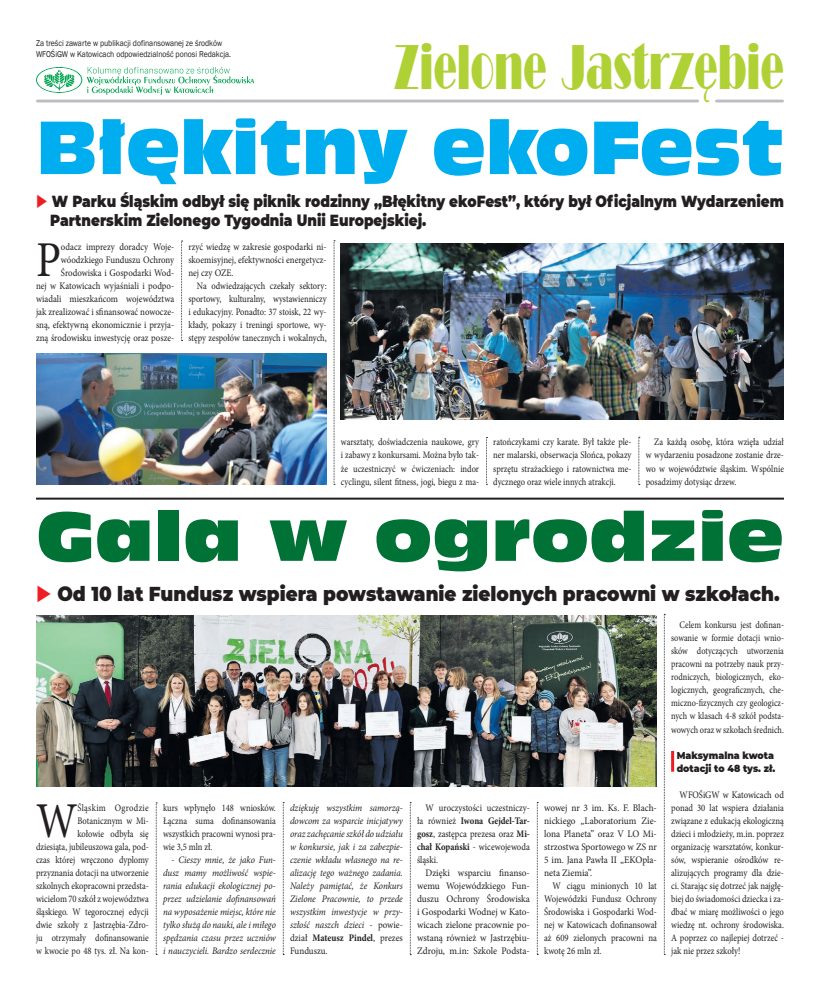
<style>
.page{position:relative;width:820px;height:993px;background:#fff}
.page>*{position:absolute;margin:0;border:0;box-sizing:border-box;transform-origin:0 0}
.tytul_maly{font:70.5px "Incised 901 Ct EU";color:#00aeef}
.autor{font:65.4px "Bravo";color:#b0d136;scale:.59 1}
.tytul_maly-2{font:64.4px "Incised 901 Ct EU";color:#007236;scale:1.18 1}
.Tekst{font:50.1px "Minion Pro";color:#231f20;scale:.88 1}
.Tekst-2{font:50.1px "Minion Pro";color:#231f20;scale:.85 1}
.Tekst-3{font:900 20.1px "Montserrat";color:#231f20;scale:.91 1}
.Tekst-4{font:900 16px/19.2px "Montserrat";color:#231f20;scale:.85 1}
.Tekst-5{font:10px/13px "Minion Pro";color:#231f20;text-align:justify;scale:.85 1}
.Tekst-6{font:italic 10px/13px "Minion Pro";letter-spacing:-.005em;color:#231f20;text-align:justify;scale:.9 1}
.Tekst-7{font:10px/13px "Minion Pro";color:#231f20;text-align:justify;scale:.86 1}
.Tekst-8{font:10px/13px "Minion Pro";color:#231f20;text-align:right;scale:.88 1}
.Tekst-9{font:10px/13px "Minion Pro";color:#231f20;text-align:justify;scale:.93 1}
.Tekst-10{font:10px/13px "Minion Pro";color:#231f20;text-align:justify;scale:.83 1}
.Tekst-11{font:10px/13px "Minion Pro";color:#231f20;text-align:justify;scale:.87 1}
.t1{font:900 10px/13px "Montserrat";color:#231f20;scale:.92 1}
.tekst{font:8.7px "Franklin Gothic";color:#231f20;scale:.88 1}
.s1{color:#ee1d23}
.s2{font-style:normal}
.s3{font-weight:700;font-style:normal}
.s4{font-weight:700}
</style>
<div class="page">
<hr style="left:37px;top:99px;width:660px;height:3px;background:#bcbdc0">
<hr style="left:716px;top:99px;width:66px;height:3px;background:#bcbdc0">
<svg style="left:36px;top:67px;width:218px;height:28px"></svg>
<hr style="left:36px;top:497px;width:747px;height:2px;background:#231f20">
<img style="left:341px;top:244px;width:442px;height:175px">
<img style="left:36px;top:354px;width:290px;height:130px">
<svg style="left:181px;top:241px;width:1px;height:100px"></svg>
<svg style="left:333px;top:240px;width:2px;height:245px"></svg>
<svg style="left:486px;top:437px;width:1px;height:48px"></svg>
<svg style="left:638px;top:437px;width:1px;height:48px"></svg>
<img style="left:36px;top:615px;width:620px;height:170px">
<svg style="left:156px;top:802px;width:1px;height:152px"></svg>
<svg style="left:283px;top:802px;width:1px;height:152px"></svg>
<svg style="left:410px;top:802px;width:1px;height:153px"></svg>
<svg style="left:537px;top:801px;width:1px;height:153px"></svg>
<svg style="left:663px;top:614px;width:2px;height:340px"></svg>
<hr style="left:670px;top:750px;width:3px;height:21px;background:#ee1d23">
<p class="tekst" style="left:36px;top:38px;width:213px">Za treści zawarte w publikacji dofinansowanej ze środków</p>
<p class="tekst" style="left:36px;top:48px;width:223px">WFOŚiGW w Katowicach odpowiedzialność ponosi Redakcja.</p>
<p class="autor" style="left:393px;top:31px;width:663px">Zielone Jastrzębie</p>
<p class="tytul_maly" style="left:36px;top:105px;width:749px">Błękitny ekoFest</p>
<p class="Tekst-4" style="left:50px;top:191px;width:864px;text-indent:-14px"><span class="s1">◆</span> W Parku Śląskim odbył się piknik rodzinny „Błękitny ekoFest”, który był Oficjalnym Wydarzeniem<br>Partnerskim Zielonego Tygodnia Unii Europejskiej.</p>
<p class="Tekst-8" style="left:36px;top:240px;width:158px">odacz imprezy doradcy Woje&shy;wóodzkiego Funduszu Ochrony Środowiska i Gospodarki Wod-<br>nej w Katowicach wyjaśniali i podpo&shy;wiadali mieszkańcom województwa jak zrealizować i sfinansować nowocze&shy;sną, efektywną ekonomicznie i przyja&shy;zną środowisku inwestycję oraz posze-</p>
<p class="Tekst-8" style="left:188px;top:240px;width:158px;text-align:justify">rzyć wiedzę w zakresie gospodarki ni&shy;skoemisyjnej, efektywności energetycz&shy;nej czy OZE.</p>
<p class="Tekst" style="left:36px;top:226px;width:30px">P</p>
<p class="Tekst-5" style="left:188px;top:279px;width:164px;text-indent:9px">Na odwiedzających czekały sektory: sportowy, kulturalny, wystawienniczy i edukacyjny. Ponadto: 37 stoisk, 22 wy&shy;kłady, pokazy i treningi sportowe, wy&shy;stępy zespołów tanecznych i wokalnych,</p>
<p class="Tekst-5" style="left:341px;top:435px;width:164px">warsztaty, doświadczenia naukowe, gry i zabawy z konkursami. Można było tak&shy;że uczestniczyć w ćwiczeniach: indor cyclingu, silent fitness, jogi, biegu z ma-</p>
<p class="Tekst-5" style="left:493px;top:435px;width:164px">ratończykami czy karate. Był także ple&shy;ner malarski, obserwacja Słońca, pokazy sprzętu strażackiego i ratownictwa me&shy;dycznego oraz wiele innych atrakcji.</p>
<p class="Tekst-5" style="left:645px;top:435px;width:164px;text-indent:9px">Za każdą osobę, która wzięła udział w wydarzeniu posadzone zostanie drze&shy;wo w województwie śląskim. Wspólnie posadzimy dotysiąc drzew.</p>
<p class="tytul_maly-2" style="left:36px;top:497px;width:635px">Gala w ogrodzie</p>
<p class="Tekst-3" style="left:36px;top:578px;width:818px"><span class="s1">◆</span> Od 10 lat Fundusz wspiera powstawanie zielonych pracowni w szkołach.</p>
<p class="Tekst-5" style="left:36px;top:800px;width:134px;text-align:right">Śląskim Ogrodzie<br>Botanicznym w Mi-<br>kołowie odbyła się<br>dziesiąta, jubileuszowa gala, pod&shy;czas której wręczono dyplomy przyznania dotacji na utworzenie szkolnych ekopracowni przedsta&shy;wicielom 70 szkół z województwa śląskiego. W tegorocznej edycji dwie szkoły z Jastrzębia-Zdro&shy;ju otrzymały dofinansowanie w kwocie po 48 tys. zł. Na kon-</p>
<p class="Tekst-5" style="left:163px;top:800px;width:134px">kurs wpłynęło 148 wniosków.<br>Łączna suma dofinansowania wszystkich pracowni wynosi pra&shy;wie 3,5 mln zł.</p>
<p class="Tekst-2" style="left:36px;top:787px;width:50px">W</p>
<p class="Tekst-6" style="left:163px;top:853px;width:127px;text-indent:9px">- Cieszy mnie, że jako Fun&shy;dusz mamy możliwość wspie&shy;rania edukacji ekologicznej po&shy;przez udzielanie dofinansowań na wyposażenie miejsc, które nie tylko służą do nauki, ale i miłego spędzania czasu przez uczniów i nauczycieli. Bardzo serdecznie</p>
<p class="Tekst-6" style="left:290px;top:800px;width:127px">dziękuję wszystkim samorzą&shy;dowcom za wsparcie inicjatywy oraz zachęcanie szkół do udziału w konkursie, jak i za zabezpie&shy;czenie wkładu własnego na re&shy;alizację tego ważnego zadania.<br>Należy pamiętać, że Konkurs Zielone Pracownie, to przede wszystkim inwestycje w przy&shy;szłość naszch dzieci <span class="s2">- powie&shy;dział</span> <span class="s3">Mateusz Pindel</span><span class="s2">, prezes Funduszu.</span></p>
<p class="Tekst-11" style="left:417px;top:800px;width:131px;text-indent:9px">W uroczystości uczestniczy&shy;ła również <span class="s4">Iwona Gejdel-Tar&shy;gosz</span>, zastępca prezesa oraz <span class="s4">Mi&shy;chał Kopański</span> - wicewojewoda śląski.</p>
<p class="Tekst-9" style="left:417px;top:866px;width:123px;text-indent:9px">Dzięki wsparciu finanso&shy;wemu Wojewódzkiego Fun&shy;duszu Ochrony Środowiska i Gospodarki Wodnej w Kato&shy;wicach zielone pracownie po&shy;wstaną również w Jastrzębiu-Zdroju, m.in: Szkole Podsta-</p>
<p class="Tekst-9" style="left:544px;top:800px;width:123px">wowej nr 3 im. Ks. F. Blach&shy;nickiego „Laboratorium Zie&shy;lona Planeta” oraz V LO Mi&shy;strzostwa Sportowego w ZS nr 5 im. Jana Pawła II „EKOpla&shy;neta Ziemia”.</p>
<p class="Tekst-11" style="left:544px;top:879px;width:131px;text-indent:9px">W ciągu minionych 10 lat Wojewódzki Fundusz Ochrony Środowiska i Gospodarki Wod&shy;nej w Katowicach dofinansował aż 609 zielonych pracowni na kwotę 26 mln zł.</p>
<p class="Tekst-10" style="left:670px;top:618px;width:137px;text-indent:9px">Celem konkursu jest dofinan&shy;sowanie w formie dotacji wnio&shy;sków dotyczących utworzenia pracowni na potrzeby nauk przy&shy;rodniczych, biologicznych, eko&shy;logicznych, geograficznych, che&shy;miczno-fizycznych czy geologicz&shy;nych w klasach 4-8 szkół podsta&shy;wowych oraz w szkołach średnich.</p>
<p class="t1" style="left:676px;top:747px;width:108px">Maksymalna kwota dotacji to 48 tys. zł.</p>
<p class="Tekst-7" style="left:670px;top:787px;width:133px;text-indent:9px">WFOŚiGW w Katowicach od ponad 30 lat wspiera działania związane z edukacją ekologiczną dzieci i młodzieży, m.in. poprzez organizację warsztatów, konkur&shy;sów, wspieranie ośrodków re&shy;alizujących programy dla dzie&shy;ci. Starając się dotrzeć jak najgłę&shy;biej do świadomości dziecka i za&shy;dbać w miarę możliwości o jego wiedzę nt. ochrony środowiska.<br>A poprzez co najlepiej dotrzeć - jak nie przez szkoły!</p>
</div>
